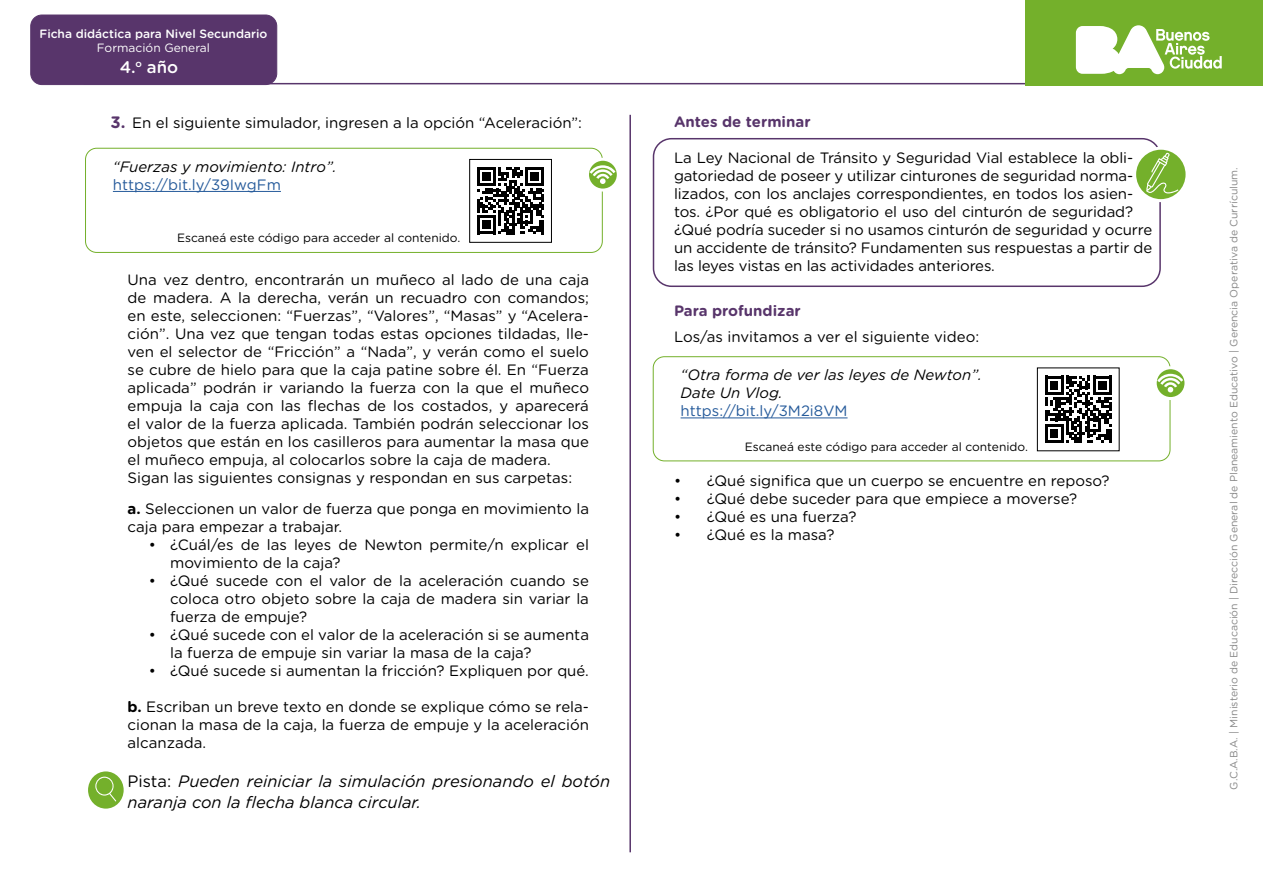
<style>
.page{position:relative;width:1263px;height:893px;background:#fff}
.page>*{position:absolute;margin:0;border:0;box-sizing:border-box;transform-origin:0 0}
.t1{font:500 16.8px "Gotham Rounded";color:#fff}
.t2{font:italic 16.5px/21px "Gotham Rounded";color:#000}
.t3{font:15px/18px "Gotham Rounded";color:#000}
.t4{font:italic 15px/18px "Gotham Rounded";color:#000}
.t5{font:15px "Gotham Rounded";color:#265b9b}
.t6{font:700 15px "Gotham Rounded";color:#58356b}
.t7{font:12px "Gotham Rounded";color:#000}
.t8{font:500 12px "Gotham Rounded";color:#fff}
.t9{font:12px "Gotham Rounded";color:#fff}
.t10{font:10.5px "Gotham Rounded";color:#878787}
.s1{font-weight:700;font-size:16.5px;color:#58356b}
.s2{font-weight:700}
.s3{font-style:normal}
</style>
<div class="page">
<div style="left:31px;top:15px;width:246px;height:70px;background:#58356b;border-radius:11px"></div>
<div style="left:30px;top:15px;width:247px;height:70px;border:1px solid #58356b;border-radius:11px"></div>
<hr style="left:84px;top:83px;width:1179px;height:1px;background:#58356b">
<div style="left:1025px;top:0;width:238px;height:85px;background:#74b02b"></div>
<svg style="left:1076px;top:25px;width:146px;height:49px"></svg>
<hr style="left:629px;top:115px;width:2px;height:737px;background:#58356b">
<svg style="left:87px;top:770px;width:38px;height:40px"></svg>
<div style="left:85px;top:768px;width:42px;height:44px;border:3px solid #fff;border-radius:50%"></div>
<svg style="left:95px;top:777px;width:21px;height:24px"></svg>
<div style="left:85px;top:148px;width:518px;height:105px;border:1px solid #74b02b;border-radius:11px"></div>
<svg style="left:477px;top:167px;width:67px;height:67px"></svg>
<div style="left:469px;top:159px;width:83px;height:84px;border:1px solid #000"></div>
<hr style="left:113px;top:191px;width:168px;height:1px;background:#265b9b">
<svg style="left:587px;top:159px;width:31px;height:31px"></svg>
<div style="left:586px;top:158px;width:34px;height:34px;border:3px solid #fff;border-radius:50%"></div>
<svg style="left:590px;top:165px;width:25px;height:19px"></svg>
<div style="left:653px;top:356px;width:517px;height:105px;border:1px solid #74b02b;border-radius:11px"></div>
<svg style="left:1045px;top:376px;width:67px;height:67px"></svg>
<hr style="left:681px;top:417px;width:166px;height:1px;background:#265b9b">
<svg style="left:1155px;top:368px;width:31px;height:31px"></svg>
<div style="left:1154px;top:366px;width:33px;height:34px;border:3px solid #fff;border-radius:50%"></div>
<svg style="left:1157px;top:374px;width:26px;height:18px"></svg>
<div style="left:653px;top:138px;width:508px;height:149px;border:2px solid #58356b;border-radius:18px"></div>
<svg style="left:1135px;top:148px;width:52px;height:53px"></svg>
<div style="left:1133px;top:147px;width:55px;height:55px;border:3px solid #fff;border-radius:50%"></div>
<svg style="left:1146px;top:153px;width:32px;height:40px"></svg>
<p class="t8" style="left:39px;top:25px;width:229px">Ficha didáctica para Nivel Secundario</p>
<p class="t9" style="left:97px;top:40px;width:115px">Formación General</p>
<p class="t1" style="left:120px;top:55px;width:60px">4.<sup>o</sup> año</p>
<p class="t3" style="left:111px;top:113px;width:473px"><span class="s1">3.</span> En el siguiente simulador, ingresen a la opción “Aceleración”:</p>
<p class="t4" style="left:113px;top:157px;width:225px">“Fuerzas y movimiento: Intro”.</p>
<p class="t5" style="left:113px;top:174px;width:170px">https://bit.ly/39IwgFm</p>
<p class="t7" style="left:177px;top:230px;width:285px">Escaneá este código para acceder al contenido.</p>
<p class="t3" style="left:128px;top:270px;width:463px">Una vez dentro, encontrarán un muñeco al lado de una caja de madera. A la derecha, verán un recuadro con comandos; en este, seleccionen: “Fuerzas”, “Valores”, “Masas” y “Acelera&shy;ción”. Una vez que tengan todas estas opciones tildadas, lle&shy;ven el selector de “Fricción” a “Nada”, y verán como el suelo se cubre de hielo para que la caja patine sobre él. En “Fuerza aplicada” podrán ir variando la fuerza con la que el muñeco empuja la caja con las flechas de los costados, y aparecerá el valor de la fuerza aplicada. También podrán seleccionar los objetos que están en los casilleros para aumentar la masa que el muñeco empuja, al colocarlos sobre la caja de madera.<br>Sigan las siguientes consignas y respondan en sus carpetas:</p>
<p class="t3" style="left:128px;top:499px;width:463px"><span class="s2">a.</span> Seleccionen un valor de fuerza que ponga en movimiento la caja para empezar a trabajar.</p>
<p class="t3" style="left:170px;top:535px;width:420px;text-indent:-21px">• ¿Cuál/es de las leyes de Newton permite/n explicar el movimiento de la caja?</p>
<p class="t3" style="left:170px;top:571px;width:420px;text-align:justify;text-indent:-21px">• ¿Qué sucede con el valor de la aceleración cuando se coloca otro objeto sobre la caja de madera sin variar la fuerza de empuje?</p>
<p class="t3" style="left:170px;top:625px;width:420px;text-indent:-21px">• ¿Qué sucede con el valor de la aceleración si se aumenta la fuerza de empuje sin variar la masa de la caja?</p>
<p class="t3" style="left:149px;top:661px;width:442px">• ¿Qué sucede si aumentan la fricción? Expliquen por qué.</p>
<p class="t3" style="left:128px;top:697px;width:463px;text-align:justify"><span class="s2">b.</span> Escriban un breve texto en donde se explique cómo se rela&shy;cionan la masa de la caja, la fuerza de empuje y la aceleración alcanzada.</p>
<p class="t2" style="left:128px;top:770px;width:484px"><span class="s3">Pista:</span> Pueden reiniciar la simulación presionando el botón naranja con la flecha blanca circular.</p>
<p class="t6" style="left:674px;top:110px;width:138px">Antes de terminar</p>
<p class="t3" style="left:674px;top:148px;width:480px">La Ley Nacional de Tránsito y Seguridad Vial establece la obli&shy;gatoriedad de poseer y utilizar cinturones de seguridad norma&shy;lizados, con los anclajes correspondientes, en todos los asien&shy;tos. ¿Por qué es obligatorio el uso del cinturón de seguridad? ¿Qué podría suceder si no usamos cinturón de seguridad y ocurre un accidente de tránsito? Fundamenten sus respuestas a partir de las leyes vistas en las actividades anteriores.</p>
<p class="t6" style="left:674px;top:299px;width:128px">Para profundizar</p>
<p class="t3" style="left:674px;top:327px;width:307px">Los/as invitamos a ver el siguiente video:</p>
<p class="t4" style="left:681px;top:365px;width:303px">“Otra forma de ver las leyes de Newton”.<br>Date Un Vlog.</p>
<p class="t5" style="left:681px;top:401px;width:168px">https://bit.ly/3M2i8VM</p>
<p class="t7" style="left:745px;top:438px;width:285px">Escaneá este código para acceder al contenido.</p>
<p class="t3" style="left:674px;top:471px;width:437px">• ¿Qué significa que un cuerpo se encuentre en reposo?</p>
<p class="t3" style="left:674px;top:489px;width:405px">• ¿Qué debe suceder para que empiece a moverse?</p>
<p class="t3" style="left:674px;top:507px;width:184px">• ¿Qué es una fuerza?</p>
<p class="t3" style="left:674px;top:525px;width:162px">• ¿Qué es la masa?</p>
<p class="t10" style="left:1226px;top:790px;width:624px;rotate:-90deg">G.C.A.B.A. | Ministerio de Educación | Dirección General de Planeamiento Educativo | Gerencia Operativa de Currículum.</p>
</div>
